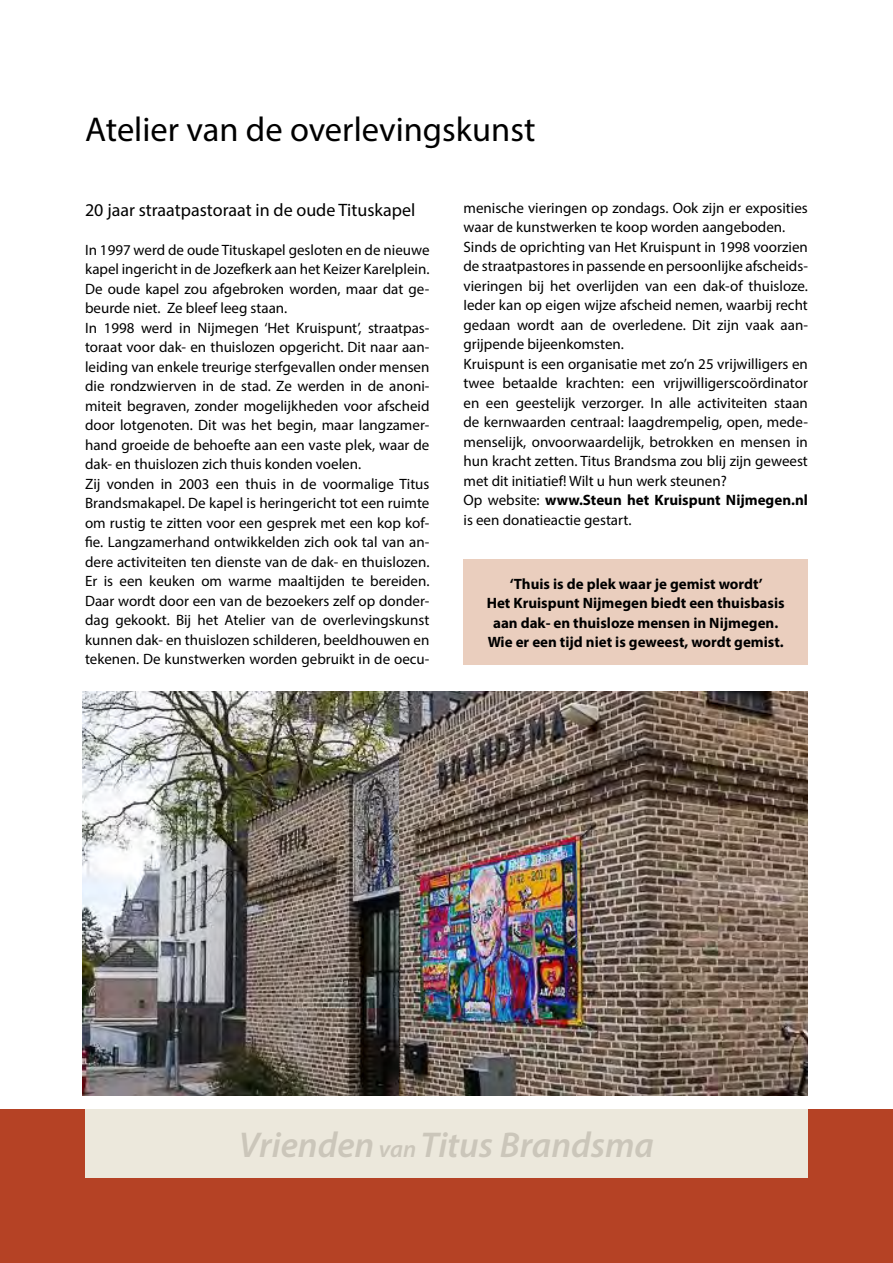
<style>
.page{position:relative;width:893px;height:1263px;background:#fff}
.page>*{position:absolute;margin:0;border:0;box-sizing:border-box;transform-origin:0 0}
.t1{font:italic 600 36px "Myriad Pro";color:#cbc6ba}
.t2{font:34.5px "Myriad Pro";color:#000}
.t3{font:18px "Myriad Pro";color:#000}
.t4{font:15px/19.5px "Myriad Pro";color:#000}
.t5{font:700 15px/19.5px "Myriad Pro";color:#000;text-align:center}
.s1{font-weight:700}
.s2{font-size:24px}
</style>
<div class="page">
<div style="left:0;top:1110px;width:893px;height:153px;background:#b54225"></div>
<div style="left:85px;top:1110px;width:723px;height:68px;background:#ece8dc"></div>
<img style="left:83px;top:692px;width:724px;height:403px">
<div style="left:463px;top:560px;width:345px;height:105px;background:#eacebe"></div>
<h2 class="t2" style="left:85px;top:108px;width:452px">Atelier van de overlevingskunst</h2>
<p class="t3" style="left:85px;top:199px;width:332px">20 jaar straatpastoraat in de oude Tituskapel</p>
<p class="t4" style="left:85px;top:240px;width:346px">In 1997 werd de oude Tituskapel gesloten en de nieuwe kapel ingericht in de Jozefkerk aan het Keizer Karelplein.<br>De oude kapel zou afgebroken worden, maar dat ge&shy;beurde niet. Ze bleef leeg staan.<br>In 1998 werd in Nijmegen ‘Het Kruispunt’, straatpas&shy;toraat voor dak- en thuislozen opgericht. Dit naar aan&shy;leiding van enkele treurige sterfgevallen onder mensen die rondzwierven in de stad. Ze werden in de anoni&shy;miteit begraven, zonder mogelijkheden voor afscheid door lotgenoten. Dit was het begin, maar langzamer&shy;hand groeide de behoefte aan een vaste plek, waar de dak- en thuislozen zich thuis konden voelen.<br>Zij vonden in 2003 een thuis in de voormalige Titus Brandsmakapel. De kapel is heringericht tot een ruimte om rustig te zitten voor een gesprek met een kop kof&shy;fie. Langzamerhand ontwikkelden zich ook tal van an&shy;dere activiteiten ten dienste van de dak- en thuislozen.<br>Er is een keuken om warme maaltijden te bereiden.<br>Daar wordt door een van de bezoekers zelf op donder&shy;dag gekookt. Bij het Atelier van de overlevingskunst kunnen dak- en thuislozen schilderen, beeldhouwen en tekenen. De kunstwerken worden gebruikt in de oecu-</p>
<p class="t4" style="left:463px;top:197px;width:346px">menische vieringen op zondags. Ook zijn er exposities waar de kunstwerken te koop worden aangeboden.<br>Sinds de oprichting van Het Kruispunt in 1998 voorzien de straatpastores in passende en persoonlijke afscheids&shy;vieringen bij het overlijden van een dak-of thuisloze.<br>Ieder kan op eigen wijze afscheid nemen, waarbij recht gedaan wordt aan de overledene. Dit zijn vaak aan&shy;grijpende bijeenkomsten.<br>Kruispunt is een organisatie met zo’n 25 vrijwilligers en twee betaalde krachten: een vrijwilligerscoördinator en een geestelijk verzorger. In alle activiteiten staan de kernwaarden centraal: laagdrempelig, open, mede&shy;menselijk, onvoorwaardelijk, betrokken en mensen in hun kracht zetten. Titus Brandsma zou blij zijn geweest met dit initiatief! Wilt u hun werk steunen?<br>Op website: <span class="s1">www.Steun het Kruispunt Nijmegen.nl </span>is een donatieactie gestart.</p>
<p class="t5" style="left:487px;top:573px;width:299px">‘Thuis is de plek waar je gemist wordt’<br>Het Kruispunt Nijmegen biedt een thuisbasis aan dak- en thuisloze mensen in Nijmegen.<br>Wie er een tijd niet is geweest, wordt gemist.</p>
<h1 class="t1" style="left:239px;top:1122px;width:417px">Vrienden <span class="s2">van</span> Titus Brandsma</h1>
</div>
